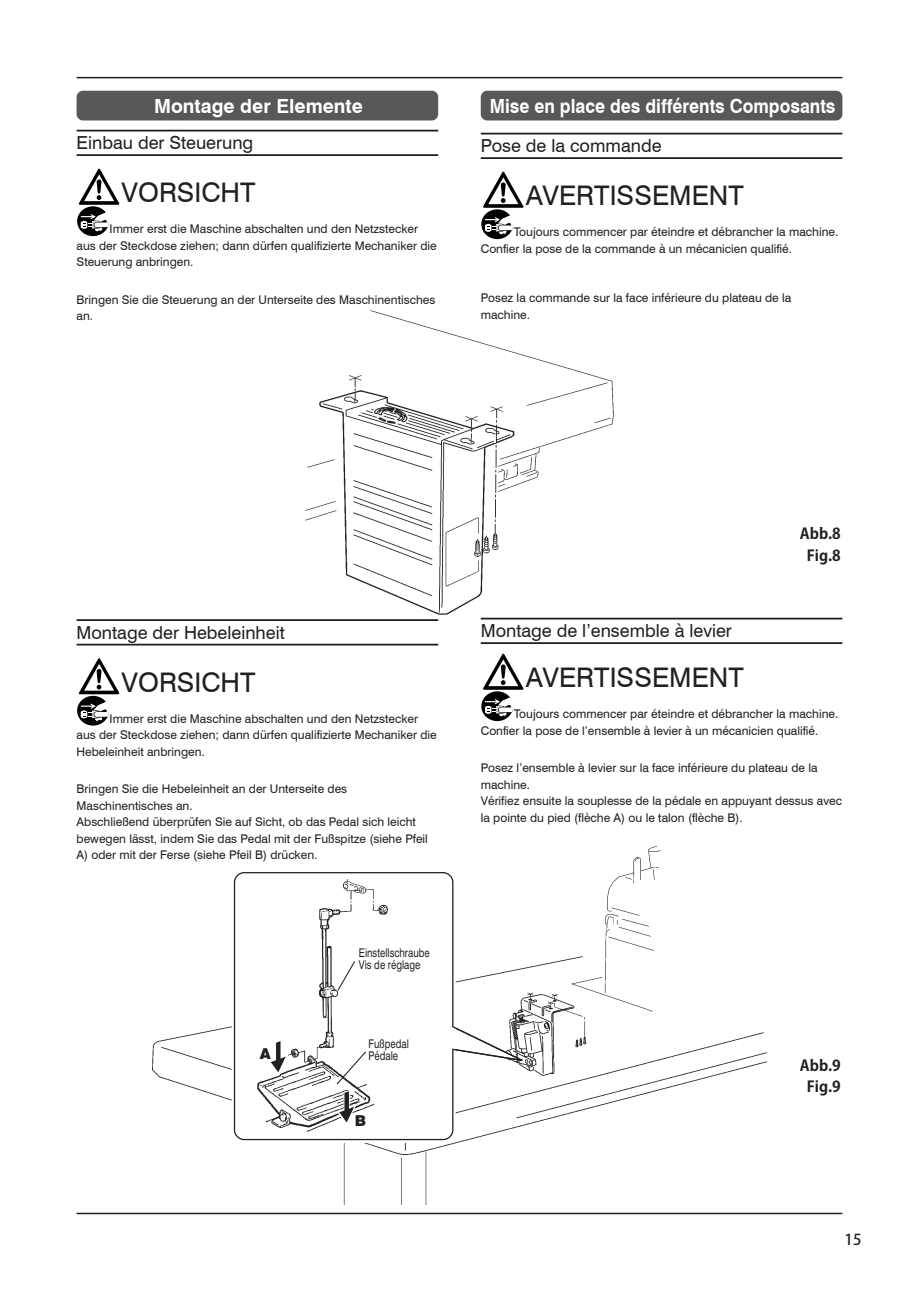
<style>
.page{position:relative;width:919px;height:1289px;background:#fff}
.page>*{position:absolute;margin:0;border:0;box-sizing:border-box;transform-origin:0 0}
.t1{font:27px "Swiss 721 BT";color:#231f20}
.t2{font:700 19.5px "Swiss 721 BT";color:#fff;scale:.9 1}
.t3{font:700 19.5px "Swiss 721 BT";color:#fff}
.t4{font:18px "Swiss 721 BT";color:#231f20}
.t5{font:700 15px "Koz Go Std";color:#231f20}
.t6{font:500 15px "Koz Go Std";color:#231f20}
.t7{font:900 15px "Swiss 721 BT";color:#231f20}
.t8{font:12px/16.5px "Swiss 721 BT";color:#231f20}
.t9{font:12px/12px "Swiss 721 BT";color:#231f20;scale:.8 1}
</style>
<div class="page">
<hr style="left:77px;top:77px;width:765px;height:1px;background:#231f20">
<hr style="left:77px;top:1212px;width:765px;height:2px;background:#231f20">
<div style="left:77px;top:91px;width:361px;height:29px;background:#57585a;border-radius:6px"></div>
<div style="left:480px;top:91px;width:362px;height:29px;background:#57585a;border-radius:6px"></div>
<img style="left:152px;top:846px;width:614px;height:358px">
<svg style="left:233px;top:871px;width:297px;height:269px"></svg>
<img style="left:254px;top:876px;width:136px;height:258px">
<svg style="left:332px;top:1047px;width:38px;height:78px"></svg>
<svg style="left:271px;top:1041px;width:15px;height:31px"></svg>
<div style="left:257px;top:1045px;width:17px;height:17px;background:#fff;border-radius:50%"></div>
<div style="left:352px;top:1112px;width:17px;height:17px;background:#fff;border-radius:50%"></div>
<img style="left:305px;top:310px;width:308px;height:304px">
<hr style="left:77px;top:130px;width:361px;height:1px;background:#231f20">
<hr style="left:77px;top:154px;width:361px;height:2px;background:#231f20">
<hr style="left:77px;top:619px;width:361px;height:2px;background:#231f20">
<hr style="left:77px;top:643px;width:361px;height:2px;background:#231f20">
<svg style="left:77px;top:168px;width:43px;height:68px"></svg>
<svg style="left:77px;top:658px;width:43px;height:67px"></svg>
<hr style="left:480px;top:133px;width:362px;height:1px;background:#231f20">
<hr style="left:480px;top:157px;width:362px;height:2px;background:#231f20">
<hr style="left:480px;top:617px;width:362px;height:2px;background:#231f20">
<hr style="left:480px;top:642px;width:362px;height:2px;background:#231f20">
<svg style="left:481px;top:171px;width:42px;height:68px"></svg>
<svg style="left:481px;top:653px;width:42px;height:68px"></svg>
<h2 class="t3" style="left:154px;top:94px;width:210px">Montage der Elemente</h2>
<h3 class="t4" style="left:77px;top:132px;width:178px">Einbau der Steuerung</h3>
<h1 class="t1" style="left:122px;top:176px;width:135px">VORSICHT</h1>
<p class="t8" style="left:77px;top:220px;width:362px;text-indent:33px">Immer erst die Maschine abschalten und den Netzstecker aus der Steckdose ziehen; dann dürfen qualifizierte Mechaniker die<br>Steuerung anbringen.</p>
<p class="t8" style="left:77px;top:291px;width:360px">Bringen Sie die Steuerung an der Unterseite des Maschinentisches an.</p>
<h2 class="t2" style="left:489px;top:94px;width:385px">Mise en place des différents Composants</h2>
<h3 class="t4" style="left:480px;top:135px;width:182px">Pose de la commande</h3>
<h1 class="t1" style="left:525px;top:179px;width:219px">AVERTISSEMENT</h1>
<p class="t8" style="left:480px;top:223px;width:359px;text-indent:33px">Toujours commencer par éteindre et débrancher la machine.<br>Confier la pose de la commande à un mécanicien qualifié.</p>
<p class="t8" style="left:480px;top:289px;width:312px">Posez la commande sur la face inférieure du plateau de la machine.</p>
<h3 class="t4" style="left:77px;top:621px;width:210px">Montage der Hebeleinheit</h3>
<h1 class="t1" style="left:122px;top:666px;width:135px">VORSICHT</h1>
<p class="t8" style="left:77px;top:710px;width:362px;text-indent:33px">Immer erst die Maschine abschalten und den Netzstecker aus der Steckdose ziehen; dann dürfen qualifizierte Mechaniker die<br>Hebeleinheit anbringen.</p>
<p class="t8" style="left:77px;top:780px;width:353px">Bringen Sie die Hebeleinheit an der Unterseite des Maschinentisches an.<br>Abschließend überprüfen Sie auf Sicht, ob das Pedal sich leicht bewegen lässt, indem Sie das Pedal mit der Fußspitze (siehe Pfeil A) oder mit der Ferse (siehe Pfeil B) drücken.</p>
<p class="t7" style="left:260px;top:1044px;width:13px">A</p>
<p class="t9" style="left:359px;top:946px;width:90px">Einstellschraube<br>Vis de réglage</p>
<p class="t9" style="left:368px;top:1037px;width:52px">Fußpedal<br>Pédale</p>
<p class="t7" style="left:354px;top:1111px;width:13px">B</p>
<p class="t5" style="left:799px;top:524px;width:43px">Abb.8</p>
<p class="t5" style="left:806px;top:545px;width:36px">Fig.8</p>
<h3 class="t4" style="left:480px;top:620px;width:252px">Montage de l’ensemble à levier</h3>
<h1 class="t1" style="left:525px;top:661px;width:219px">AVERTISSEMENT</h1>
<p class="t8" style="left:480px;top:705px;width:359px;text-indent:33px">Toujours commencer par éteindre et débrancher la machine.<br>Confier la pose de l’ensemble à levier à un mécanicien qualifié.</p>
<p class="t8" style="left:480px;top:759px;width:363px">Posez l’ensemble à levier sur la face inférieure du plateau de la machine.<br>Vérifiez ensuite la souplesse de la pédale en appuyant dessus avec la pointe du pied (flèche A) ou le talon (flèche B).</p>
<p class="t5" style="left:799px;top:1055px;width:43px">Abb.9</p>
<p class="t5" style="left:806px;top:1077px;width:36px">Fig.9</p>
<p class="t6" style="left:844px;top:1230px;width:18px">15</p>
</div>
